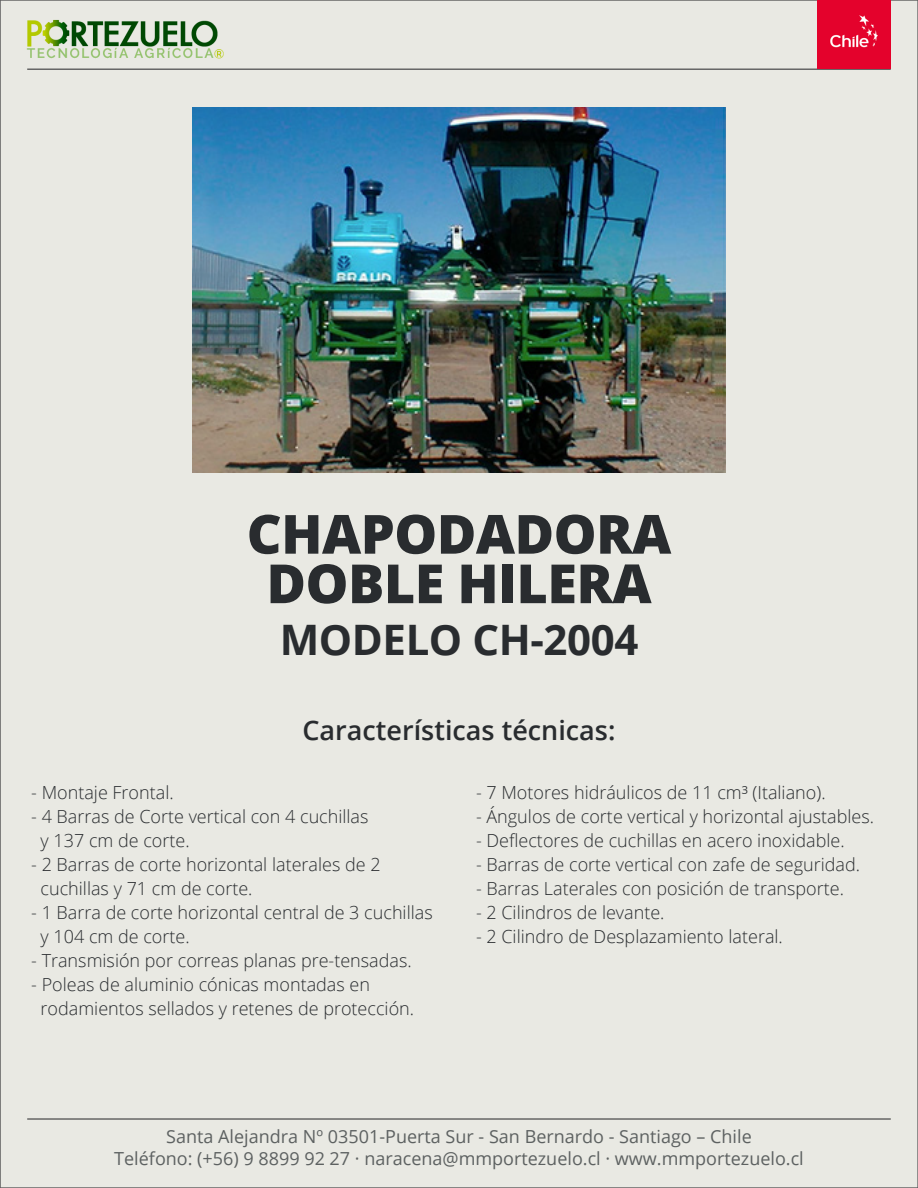
<style>
.page{position:relative;width:918px;height:1188px;background:#fff}
.page>*{position:absolute;margin:0;border:0;box-sizing:border-box;transform-origin:0 0}
.t1{font:800 54px "Open Sans";letter-spacing:-.01em;color:#292c2f}
.t2{font:700 42px "Open Sans";letter-spacing:-.01em;color:#292c2f}
.t3{font:600 27px "Open Sans";color:#292c2f}
.t4{font:300 18px "Open Sans";color:#292c2f}
.t5{font:18px/21.6px "Open Sans";color:#5d6161;text-align:center}
</style>
<div class="page">
<div style="left:0;top:0;width:918px;height:1188px;background:#e9e9e3;border:2px solid #666"></div>
<hr style="left:27px;top:1118px;width:864px;height:2px;background:#666">
<hr style="left:27px;top:68px;width:864px;height:2px;background:#666">
<img style="left:26px;top:19px;width:198px;height:40px">
<img style="left:818px;top:0;width:73px;height:69px">
<img style="left:193px;top:107px;width:532px;height:365px">
<p class="t1" style="left:247px;top:493px;width:426px">CHAPODADORA</p>
<p class="t1" style="left:266px;top:542px;width:387px">DOBLE HILERA</p>
<p class="t2" style="left:280px;top:610px;width:360px">MODELO CH-2004</p>
<p class="t3" style="left:302px;top:711px;width:315px">Características técnicas:</p>
<p class="t4" style="left:31px;top:780px;width:144px">- Montaje Frontal.</p>
<p class="t4" style="left:31px;top:804px;width:339px">- 4 Barras de Corte vertical con 4 cuchillas</p>
<p class="t4" style="left:41px;top:828px;width:151px">y 137 cm de corte.</p>
<p class="t4" style="left:31px;top:852px;width:351px">- 2 Barras de corte horizontal laterales de 2</p>
<p class="t4" style="left:41px;top:876px;width:214px">cuchillas y 71 cm de corte.</p>
<p class="t4" style="left:31px;top:900px;width:403px">- 1 Barra de corte horizontal central de 3 cuchillas</p>
<p class="t4" style="left:41px;top:924px;width:151px">y 104 cm de corte.</p>
<p class="t4" style="left:31px;top:948px;width:382px">- Transmisión por correas planas pre-tensadas.</p>
<p class="t4" style="left:31px;top:972px;width:340px">- Poleas de aluminio cónicas montadas en</p>
<p class="t4" style="left:41px;top:996px;width:375px">rodamientos sellados y retenes de protección.</p>
<p class="t4" style="left:476px;top:780px;width:351px">- 7 Motores hidráulicos de 11 cm³ (Italiano).</p>
<p class="t4" style="left:476px;top:804px;width:400px">- Ángulos de corte vertical y horizontal ajustables.</p>
<p class="t4" style="left:476px;top:828px;width:370px">- Deflectores de cuchillas en acero inoxidable.</p>
<p class="t4" style="left:476px;top:852px;width:386px">- Barras de corte vertical con zafe de seguridad.</p>
<p class="t4" style="left:476px;top:876px;width:370px">- Barras Laterales con posición de transporte.</p>
<p class="t4" style="left:476px;top:900px;width:190px">- 2 Cilindros de levante.</p>
<p class="t4" style="left:476px;top:924px;width:308px">- 2 Cilindro de Desplazamiento lateral.</p>
<p class="t5" style="left:114px;top:1125px;width:691px">Santa Alejandra Nº 03501-Puerta Sur - San Bernardo - Santiago – Chile<br>Teléfono: (+56) 9 8899 92 27 · naracena@mmportezuelo.cl · www.mmportezuelo.cl</p>
</div>
